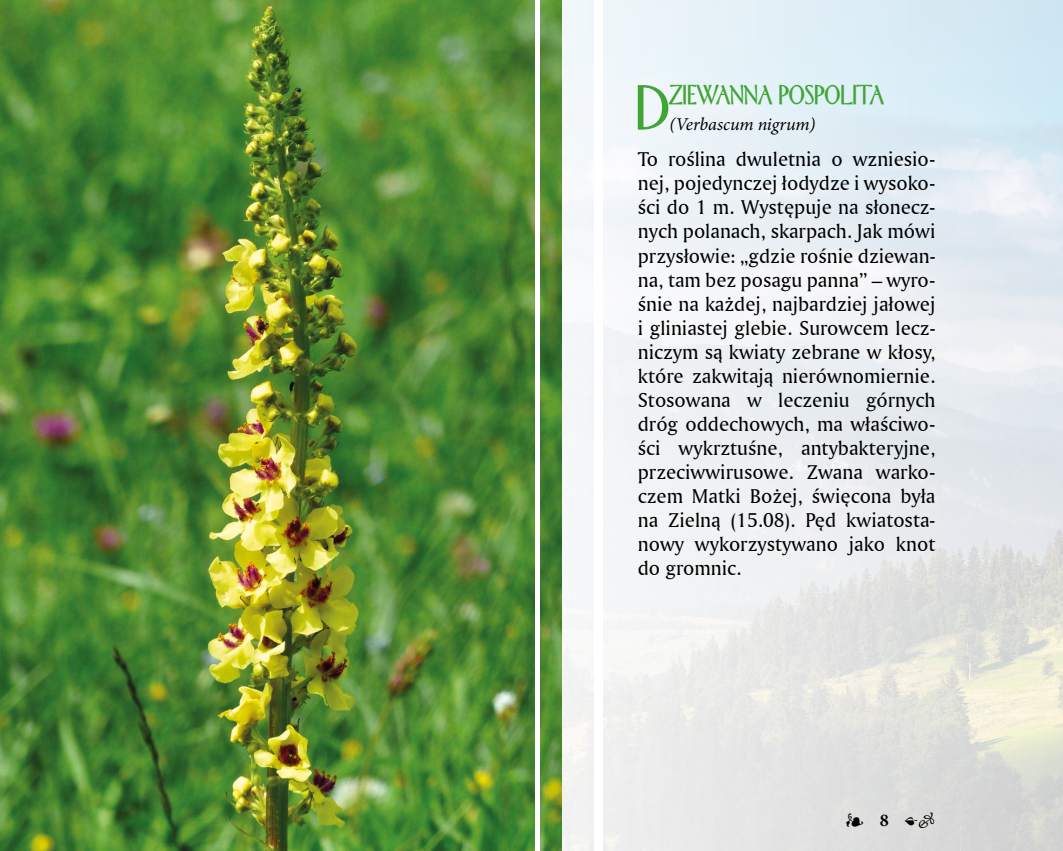
<style>
.page{position:relative;width:1063px;height:851px;background:#fff}
.page>*{position:absolute;margin:0;border:0;box-sizing:border-box;transform-origin:0 0}
.t1{font:56.25px "EFN Wenecja";color:#3fa535}
.t2{font:24px "EFN Wenecja";color:#3fa535}
.t3{font:21px/24px "Amerigo L2 Roman A";color:#000;text-align:justify}
.t4{font:italic 18px "Minion Pro";letter-spacing:-.005em;color:#000}
.t5{font:700 18px "Minion Pro";color:#000}
</style>
<div class="page">
<img style="left:561px;top:0;width:502px;height:850px">
<img style="left:0;top:0;width:561px;height:850px">
<hr style="left:536px;top:0;width:4px;height:850px;background:#fff">
<div style="left:594px;top:0;width:9px;height:850px;background:#fff"></div>
<h1 class="t1" style="left:635px;top:74px;width:36px">D</h1>
<p class="t2" style="left:669px;top:80px;width:216px">ZIEWANNA POSPOLITA</p>
<p class="t4" style="left:669px;top:112px;width:148px">(Verbascum nigrum)</p>
<p class="t3" style="left:638px;top:147px;width:299px">To roślina dwuletnia o wzniesio&shy;nej, pojedynczej łodydze i wysoko&shy;ści do 1 m. Występuje na słonecz&shy;nych polanach, skarpach. Jak mówi przysłowie: „gdzie rośnie dziewan&shy;na, tam bez posagu panna” – wyro&shy;śnie na każdej, najbardziej jałowej i gliniastej glebie. Surowcem lecz&shy;niczym są kwiaty zebrane w kłosy, które zakwitają nierównomiernie.<br>Stosowana w leczeniu górnych dróg oddechowych, ma właściwo&shy;ści wykrztuśne, antybakteryjne, przeciwwirusowe. Zwana warko&shy;czem Matki Bożej, święcona była na Zielną (15.08). Pęd kwiatosta&shy;nowy wykorzystywano jako knot do gromnic.</p>
<p class="t5" style="left:845px;top:807px;width:92px">❧ 8 ••</p>
</div>
